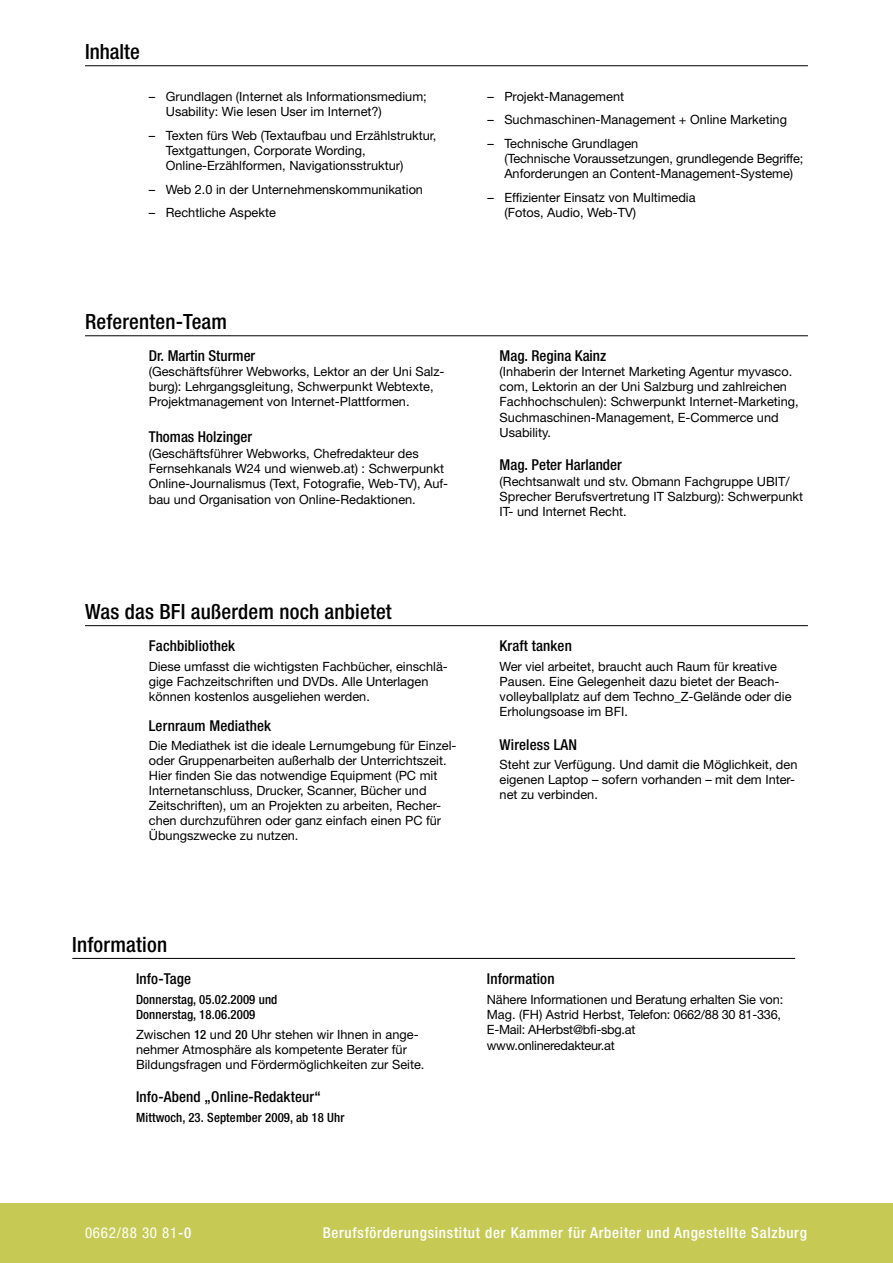
<style>
.page{position:relative;width:893px;height:1263px;background:#fff}
.page>*{position:absolute;margin:0;border:0;box-sizing:border-box;transform-origin:0 0}
.t1{font:500 condensed 21px "Helvetica Neue";letter-spacing:.01em;color:#000}
.t2{font:500 condensed 15px "Helvetica Neue";letter-spacing:.01em;color:#000}
.t3{font:500 condensed 15px "Helvetica Neue";letter-spacing:.05em;color:#fff}
.t4{font:condensed 15px "Helvetica Neue";letter-spacing:.05em;color:#fff}
.t5{font:12.75px/15.3px "Helvetica Neue";color:#000}
.t6{font:500 condensed 12.75px/15.3px "Helvetica Neue";letter-spacing:.01em;color:#000}
.s1{font-weight:500;font-stretch:condensed}
.s2{font-weight:500}
</style>
<div class="page">
<div style="left:0;top:1203px;width:893px;height:60px;background:#c6ca55"></div>
<hr style="left:85px;top:65px;width:723px;height:1px;background:#000">
<hr style="left:85px;top:335px;width:723px;height:1px;background:#000">
<hr style="left:85px;top:625px;width:723px;height:1px;background:#000">
<hr style="left:72px;top:958px;width:723px;height:1px;background:#000">
<h1 class="t1" style="left:85px;top:39px;width:56px">Inhalte</h1>
<p class="t5" style="left:166px;top:88px;width:262px;text-indent:-17px">– Grundlagen (Internet als Informationsmedium;<br>Usability: Wie lesen User im Internet?)</p>
<p class="t5" style="left:166px;top:127px;width:272px;text-indent:-17px">– Texten fürs Web (Textaufbau und Erzählstruktur,<br>Textgattungen, Corporate Wording,<br>Online-Erzählformen, Navigationsstruktur)</p>
<p class="t5" style="left:149px;top:181px;width:276px">– Web 2.0 in der Unternehmenskommunikation</p>
<p class="t5" style="left:149px;top:205px;width:129px">– Rechtliche Aspekte</p>
<p class="t5" style="left:487px;top:88px;width:138px">– Projekt-Management</p>
<p class="t5" style="left:487px;top:112px;width:301px">– Suchmaschinen-Management + Online Marketing</p>
<p class="t5" style="left:504px;top:135px;width:301px;text-indent:-17px">– Technische Grundlagen<br>(Technische Voraussetzungen, grundlegende Begriffe;<br>Anforderungen an Content-Management-Systeme)</p>
<p class="t5" style="left:504px;top:190px;width:193px;text-indent:-17px">– Effizienter Einsatz von Multimedia (Fotos, Audio, Web-TV)</p>
<h1 class="t1" style="left:85px;top:309px;width:144px">Referenten-Team</h1>
<p class="t2" style="left:149px;top:346px;width:108px">Dr. Martin Sturmer</p>
<p class="t5" style="left:149px;top:363px;width:297px">(Geschäftsführer Webworks, Lektor an der Uni Salz&shy;burg): Lehrgangsgleitung, Schwerpunkt Webtexte,<br>Projektmanagement von Internet-Plattformen.</p>
<p class="t2" style="left:149px;top:428px;width:105px">Thomas Holzinger</p>
<p class="t5" style="left:149px;top:445px;width:301px">(Geschäftsführer Webworks, Chefredakteur des Fernsehkanals W24 und wienweb.at) : Schwerpunkt Online-Journalismus (Text, Fotografie, Web-TV), Auf&shy;bau und Organisation von Online-Redaktionen.</p>
<h1 class="t1" style="left:85px;top:599px;width:308px">Was das BFI außerdem noch anbietet</h1>
<p class="t2" style="left:149px;top:637px;width:88px">Fachbibliothek</p>
<p class="t5" style="left:149px;top:658px;width:300px">Diese umfasst die wichtigsten Fachbücher, einschlä&shy;gige Fachzeitschriften und DVDs. Alle Unterlagen können kostenlos ausgeliehen werden.</p>
<p class="t2" style="left:149px;top:716px;width:124px">Lernraum Mediathek</p>
<p class="t5" style="left:149px;top:738px;width:309px">Die Mediathek ist die ideale Lernumgebung für Einzel&shy;oder Gruppenarbeiten außerhalb der Unterrichtszeit.<br>Hier finden Sie das notwendige Equipment (PC mit Internetanschluss, Drucker, Scanner, Bücher und Zeitschriften), um an Projekten zu arbeiten, Recher&shy;chen durchzuführen oder ganz einfach einen PC für Übungszwecke zu nutzen.</p>
<p class="t2" style="left:500px;top:346px;width:108px">Mag. Regina Kainz</p>
<p class="t5" style="left:500px;top:363px;width:300px">(Inhaberin der Internet Marketing Agentur myvasco. com, Lektorin an der Uni Salzburg und zahlreichen Fachhochschulen): Schwerpunkt Internet-Marketing, Suchmaschinen-Management, E-Commerce und Usability.</p>
<p class="t2" style="left:500px;top:456px;width:124px">Mag. Peter Harlander</p>
<p class="t5" style="left:500px;top:473px;width:305px">(Rechtsanwalt und stv. Obmann Fachgruppe UBIT/<br>Sprecher Berufsvertretung IT Salzburg): Schwerpunkt<br>IT- und Internet Recht.</p>
<p class="t2" style="left:500px;top:637px;width:74px">Kraft tanken</p>
<p class="t5" style="left:500px;top:658px;width:293px">Wer viel arbeitet, braucht auch Raum für kreative Pausen. Eine Gelegenheit dazu bietet der Beach&shy;volleyballplatz auf dem Techno_Z-Gelände oder die Erholungsoase im BFI.</p>
<p class="t2" style="left:500px;top:736px;width:79px">Wireless LAN</p>
<p class="t5" style="left:500px;top:757px;width:299px">Steht zur Verfügung. Und damit die Möglichkeit, den eigenen Laptop – sofern vorhanden – mit dem Inter&shy;net zu verbinden.</p>
<h1 class="t1" style="left:72px;top:932px;width:96px">Information</h1>
<p class="t2" style="left:136px;top:970px;width:57px">Info-Tage</p>
<p class="t6" style="left:136px;top:991px;width:143px">Donnerstag, 05.02.2009 und<br>Donnerstag, 18.06.2009</p>
<p class="t5" style="left:136px;top:1026px;width:290px">Zwischen <span class="s1">12</span> und <span class="s1">20</span> Uhr stehen wir Ihnen in ange&shy;nehmer Atmosphäre als kompetente Berater für<br>Bildungsfragen und Fördermöglichkeiten zur Seite.</p>
<p class="t2" style="left:136px;top:1088px;width:186px">Info-Abend „Online-Redakteur“</p>
<p class="t6" style="left:136px;top:1109px;width:210px">Mittwoch, 23. September 2009, ab 18 Uhr</p>
<p class="t2" style="left:487px;top:970px;width:69px">Information</p>
<p class="t5" style="left:487px;top:991px;width:298px">Nähere Informationen und Beratung erhalten Sie von:<br>Mag. (FH) Astrid Herbst, Telefon: 0662/88 30 81-336, E-Mail: AHerbst@bfi-sbg.at<br>www.onlineredakteur.at</p>
<p class="t4" style="left:85px;top:1223px;width:108px">0662/88 30 81<span class="s2">-0</span></p>
<p class="t3" style="left:323px;top:1223px;width:486px">Berufsförderungsinstitut der Kammer für Arbeiter und Angestellte Salzburg</p>
</div>
